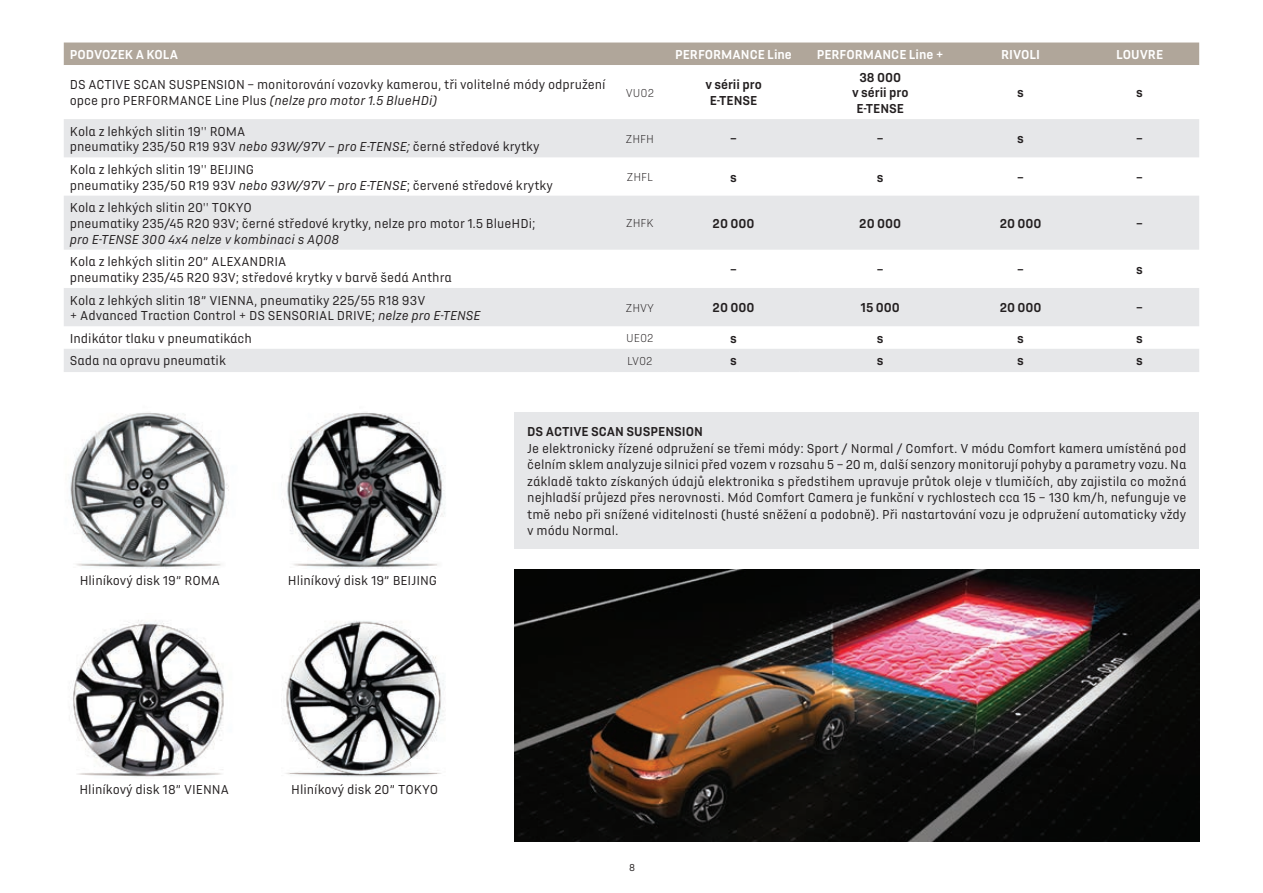
<style>
.page{position:relative;width:1263px;height:893px;background:#fff}
.page>*{position:absolute;margin:0;border:0;box-sizing:border-box;transform-origin:0 0}
.t1{font:13.5px/15.8px "DS Automobiles";color:#231f20}
.t2{font:700 13.5px/15.8px "DS Automobiles";color:#231f20;text-align:center}
.t3{font:700 13.5px "DS Automobiles";color:#fff}
.t4{font:italic 13.5px "DS Automobiles";color:#231f20}
.t5{font:300 12px "DS Automobiles";color:#231f20}
.t6{font:10.5px "DS Automobiles";color:#231f20}
.s1{font-style:italic}
</style>
<div class="page">
<img style="left:70px;top:412px;width:375px;height:365px">
<div style="left:64px;top:43px;width:1135px;height:22px;background:#b0a69a"></div>
<svg style="left:64px;top:119px;width:1135px;height:252px;fill:#e6e7e9"></svg>
<hr style="left:64px;top:371px;width:387px;height:1px;background:#e6e7e9">
<hr style="left:451px;top:371px;width:161px;height:1px;background:#e6e7e9">
<hr style="left:612px;top:371px;width:56px;height:1px;background:#e6e7e9">
<hr style="left:668px;top:371px;width:131px;height:1px;background:#e6e7e9">
<hr style="left:799px;top:371px;width:162px;height:1px;background:#e6e7e9">
<hr style="left:961px;top:371px;width:119px;height:1px;background:#e6e7e9">
<hr style="left:1080px;top:371px;width:119px;height:1px;background:#e6e7e9">
<img style="left:514px;top:570px;width:685px;height:272px">
<div style="left:514px;top:412px;width:685px;height:137px;background:#e6e7e9"></div>
<div style="left:256px;top:574px;width:213px;height:24px;background:#fff"></div>
<div style="left:44px;top:575px;width:212px;height:23px;background:#fff"></div>
<img style="left:70px;top:614px;width:171px;height:163px">
<p class="t3" style="left:70px;top:46px;width:110px">PODVOZEK A KOLA</p>
<p class="t3" style="left:675px;top:46px;width:118px">PERFORMANCE Line</p>
<p class="t3" style="left:817px;top:46px;width:129px">PERFORMANCE Line +</p>
<p class="t3" style="left:1001px;top:46px;width:38px">RIVOLI</p>
<p class="t3" style="left:1116px;top:46px;width:49px">LOUVRE</p>
<p class="t1" style="left:70px;top:77px;width:537px">DS ACTIVE SCAN SUSPENSION – monitorování vozovky kamerou, tři volitelné módy odpružení opce pro PERFORMANCE Line Plus <span class="s1">(nelze pro motor 1.5 BlueHDi)</span></p>
<p class="t5" style="left:626px;top:86px;width:30px">VU02</p>
<p class="t2" style="left:705px;top:76px;width:58px">v sérii pro<br>E-TENSE</p>
<p class="t2" style="left:852px;top:69px;width:58px">38 000<br>v sérii pro<br>E-TENSE</p>
<p class="t2" style="left:1017px;top:84px;width:8px">s</p>
<p class="t2" style="left:1136px;top:84px;width:8px">s</p>
<p class="t1" style="left:70px;top:123px;width:471px">Kola z lehkých slitin 19'' ROMA<br>pneumatiky 235/50 R19 93V <span class="s1">nebo 93W/97V</span> – <span class="s1">pro E-TENSE;</span> černé středové krytky</p>
<p class="t5" style="left:626px;top:132px;width:30px">ZHFH</p>
<p class="t2" style="left:730px;top:130px;width:8px">–</p>
<p class="t2" style="left:877px;top:130px;width:8px">–</p>
<p class="t2" style="left:1017px;top:130px;width:8px">s</p>
<p class="t2" style="left:1136px;top:130px;width:8px">–</p>
<p class="t1" style="left:70px;top:161px;width:485px">Kola z lehkých slitin 19'' BEIJING<br>pneumatiky 235/50 R19 93V <span class="s1">nebo 93W/97V</span> – <span class="s1">pro E-TENSE</span>; červené středové krytky</p>
<p class="t5" style="left:627px;top:170px;width:28px">ZHFL</p>
<p class="t2" style="left:730px;top:169px;width:8px">s</p>
<p class="t2" style="left:877px;top:169px;width:8px">s</p>
<p class="t2" style="left:1017px;top:169px;width:8px">–</p>
<p class="t2" style="left:1136px;top:169px;width:8px">–</p>
<p class="t1" style="left:70px;top:199px;width:467px">Kola z lehkých slitin 20'' TOKYO<br>pneumatiky 235/45 R20 93V; černé středové krytky, nelze pro motor 1.5 BlueHDi;</p>
<p class="t4" style="left:70px;top:231px;width:271px">pro E-TENSE 300 4x4 nelze v kombinaci s AQ08</p>
<p class="t5" style="left:626px;top:216px;width:29px">ZHFK</p>
<p class="t2" style="left:713px;top:215px;width:43px">20 000</p>
<p class="t2" style="left:859px;top:215px;width:43px">20 000</p>
<p class="t2" style="left:1000px;top:215px;width:43px">20 000</p>
<p class="t2" style="left:1136px;top:215px;width:8px">–</p>
<p class="t1" style="left:70px;top:253px;width:384px">Kola z lehkých slitin 20” ALEXANDRIA<br>pneumatiky 235/45 R20 93V; středové krytky v barvě šedá Anthra</p>
<p class="t2" style="left:730px;top:261px;width:8px">–</p>
<p class="t2" style="left:877px;top:261px;width:8px">–</p>
<p class="t2" style="left:1017px;top:261px;width:8px">–</p>
<p class="t2" style="left:1136px;top:261px;width:8px">s</p>
<p class="t1" style="left:70px;top:292px;width:412px">Kola z lehkých slitin 18” VIENNA, pneumatiky 225/55 R18 93V<br>+ Advanced Traction Control + DS SENSORIAL DRIVE; <span class="s1">nelze pro E-TENSE</span></p>
<p class="t5" style="left:626px;top:301px;width:30px">ZHVY</p>
<p class="t2" style="left:713px;top:299px;width:43px">20 000</p>
<p class="t2" style="left:860px;top:299px;width:41px">15 000</p>
<p class="t2" style="left:1000px;top:299px;width:43px">20 000</p>
<p class="t2" style="left:1136px;top:299px;width:8px">–</p>
<p class="t1" style="left:70px;top:330px;width:184px">Indikátor tlaku v pneumatikách</p>
<p class="t5" style="left:626px;top:331px;width:29px">UE02</p>
<p class="t2" style="left:730px;top:330px;width:8px">s</p>
<p class="t2" style="left:877px;top:330px;width:8px">s</p>
<p class="t2" style="left:1017px;top:330px;width:8px">s</p>
<p class="t2" style="left:1136px;top:330px;width:8px">s</p>
<p class="t1" style="left:70px;top:353px;width:158px">Sada na opravu pneumatik</p>
<p class="t5" style="left:627px;top:354px;width:27px">LV02</p>
<p class="t2" style="left:730px;top:352px;width:8px">s</p>
<p class="t2" style="left:877px;top:352px;width:8px">s</p>
<p class="t2" style="left:1017px;top:352px;width:8px">s</p>
<p class="t2" style="left:1136px;top:352px;width:8px">s</p>
<p class="t1" style="left:80px;top:573px;width:142px">Hliníkový disk 19” ROMA</p>
<p class="t1" style="left:288px;top:572px;width:151px">Hliníkový disk 19” BEIJING</p>
<p class="t1" style="left:79px;top:781px;width:151px">Hliníkový disk 18” VIENNA</p>
<p class="t1" style="left:291px;top:781px;width:148px">Hliníkový disk 20” TOKYO</p>
<p class="t2" style="left:527px;top:423px;width:177px">DS ACTIVE SCAN SUSPENSI ON</p>
<p class="t1" style="left:527px;top:440px;width:661px;line-height:16.5px;text-align:justify">Je elektronicky řízené odpružení se třemi módy: Sport / Normal / Comfort. V módu Comfort kamera umístěná pod čelním sklem analyzuje silnici před vozem v rozsahu 5 – 20 m, další senzory monitorují pohyby a parametry vozu. Na základě takto získaných údajů elektronika s předstihem upravuje průtok oleje v tlumičích, aby zajistila co možná nejhladší průjezd přes nerovnosti. Mód Comfort Camera je funkční v rychlostech cca 15 – 130 km/h, nefunguje ve tmě nebo při snížené viditelnosti (husté sněžení a podobně). Při nastartování vozu je odpružení automaticky vždy v módu Normal.</p>
<p class="t6" style="left:629px;top:861px;width:8px">8</p>
</div>
